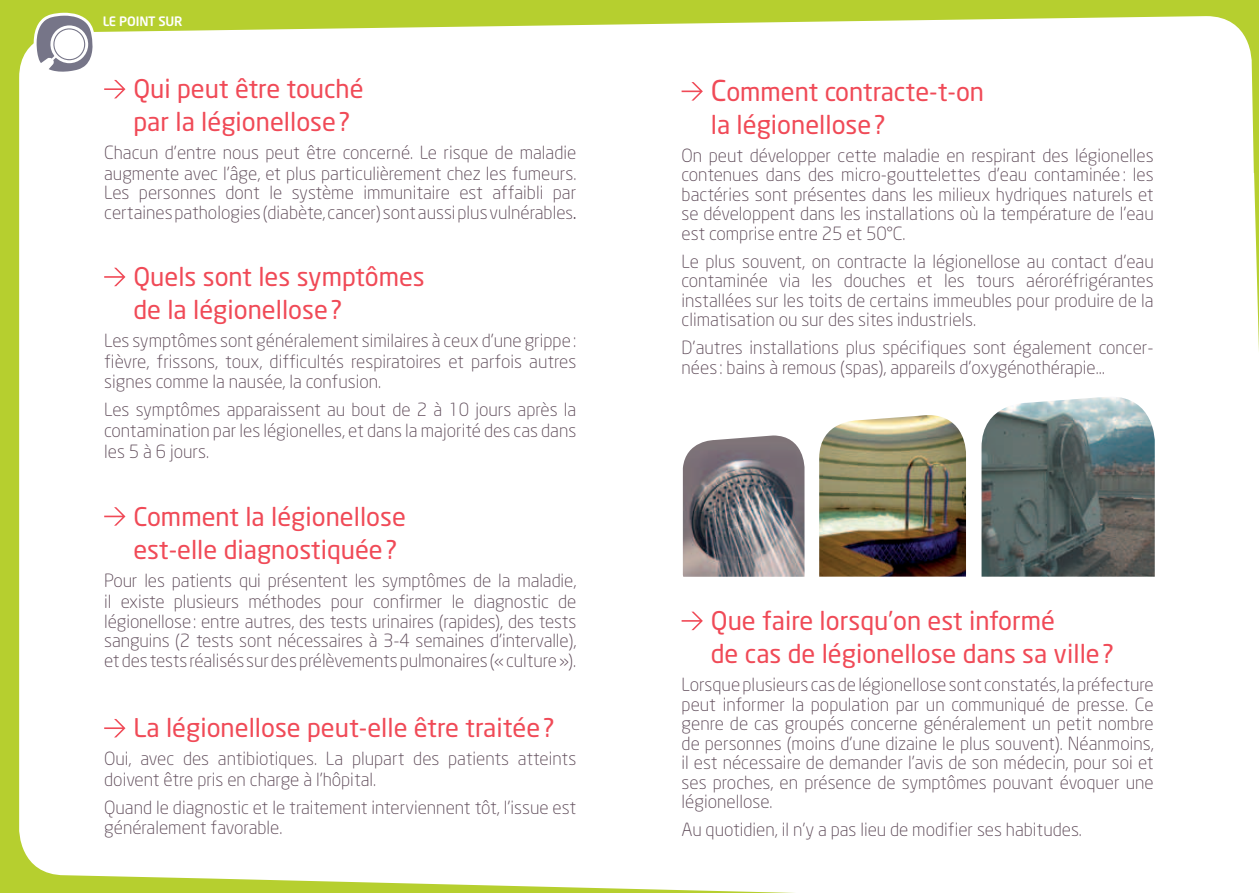
<style>
.page{position:relative;width:1259px;height:893px;background:#b6cf2f}
.page>*{position:absolute;margin:0;border:0;box-sizing:border-box;transform-origin:0 0}
.t1{font:25.5px/33px "Neo Sans";color:#f04a57}
.t2{font:300 18px/19.5px "Neo Sans";color:#5d4957;text-align:justify}
.t3{font:500 12.9px "Neo Sans";letter-spacing:-.01em;color:#fff}
.s1{font-size:17.1px}
.s2{font-weight:400;font-size:15px}
.s3{font-size:28.5px}
</style>
<div class="page">
<div style="left:19px;top:16px;width:1240px;height:877px;background:#fff"></div>
<svg style="left:1209px;top:829px;width:18px;height:16px"></svg>
<svg style="left:104px;top:80px;width:21px;height:18px"></svg>
<svg style="left:104px;top:268px;width:21px;height:18px"></svg>
<svg style="left:104px;top:507px;width:21px;height:19px"></svg>
<svg style="left:104px;top:719px;width:21px;height:18px"></svg>
<svg style="left:681px;top:82px;width:22px;height:19px"></svg>
<svg style="left:681px;top:612px;width:22px;height:18px"></svg>
<svg style="left:31px;top:13px;width:64px;height:66px"></svg>
<img style="left:683px;top:435px;width:121px;height:142px">
<img style="left:981px;top:396px;width:173px;height:181px">
<img style="left:819px;top:415px;width:147px;height:162px">
<p class="t3" style="left:103px;top:14px;width:81px">LE POINT SUR</p>
<h1 class="t1" style="left:133px;top:72px;width:232px">Qui peut être touché par la légionellose?</h1>
<p class="t2" style="left:104px;top:143px;width:474px">Chacun d’entre nous peut être concerné. Le risque de maladie augmente avec l’âge, et plus particulièrement chez les fumeurs.<br>Les personnes dont le système immunitaire est affaibli par certaines pathologies (diabète, cancer) sont aussi plus vulnérable<span class="s1">s</span><span class="s2">.</span></p>
<h1 class="t1" style="left:133px;top:260px;width:293px">Quels sont les symptômes de la légionellose?</h1>
<p class="t2" style="left:104px;top:330px;width:474px;line-height:20.2px">Les symptômes sont généralement similaires à ceux d’une grippe: fièvre, frissons, toux, difficultés respiratoires et parfois autres signes comme la nausée, la confusion.</p>
<p class="t2" style="left:104px;top:398px;width:473px;line-height:21.3px">Les symptômes apparaissent au bout de 2 à 10 jours après la contamination par les légionelles, et dans la majorité des cas dans les 5 à 6 jours.</p>
<h1 class="t1" style="left:133px;top:499px;width:274px">Comment la légionellose est-elle diagnostiquée?</h1>
<p class="t2" style="left:104px;top:569px;width:474px;line-height:21.8px">Pour les patients qui présentent les symptômes de la maladie, il existe plusieurs méthodes pour confirmer le diagnostic de</p>
<p class="t2" style="left:104px;top:611px;width:474px">légionellose: entre autres, des tests urinaires (rapides), des tests sanguins (2 tests sont nécessaires à 3-4 semaines d’intervalle), et des tests réalisés sur des prélèvements pulmonaires («culture»).</p>
<h1 class="t1" style="left:133px;top:711px;width:423px">La légionellose peut-elle être traitée?</h1>
<p class="t2" style="left:104px;top:748px;width:473px;line-height:21px">Oui, avec des antibiotiques. La plupart des patients atteints doivent être pris en charge à l’hôpital.</p>
<p class="t2" style="left:104px;top:798px;width:473px">Quand le diagnostic et le traitement interviennent tôt, l’issue est généralement favorable.</p>
<h1 class="t1" style="left:711px;top:74px;width:275px"><span class="s3">C</span>omment contracte-t-on la légionellose?</h1>
<p class="t2" style="left:681px;top:145px;width:474px">On peut développer cette maladie en respirant des légionelles contenues dans des micro-gouttelettes d’eau contaminée: les bactéries sont présentes dans les milieux hydriques naturels et se développent dans les installations où la température de l’eau est comprise entre 25 et 50°C.</p>
<p class="t2" style="left:681px;top:251px;width:474px">Le plus souvent, on contracte la légionellose au contact d’eau contaminée via les douches et les tours aéroréfrigérantes installées sur les toits de certains immeubles pour produire de la climatisation ou sur des sites industriels.</p>
<p class="t2" style="left:681px;top:338px;width:473px">D’autres installations plus spécifiques sont également concer&shy;nées : bains à remous (spas), appareils d’oxygénothérapie…</p>
<h1 class="t1" style="left:711px;top:604px;width:405px">Que faire lorsqu’on est informé<br>de cas de légionellose dans sa ville?</h1>
<p class="t2" style="left:681px;top:675px;width:474px">Lorsque plusieurs cas de légionellose sont constatés, la préfecture peut informer la population par un communiqué de presse. Ce genre de cas groupés concerne généralement un petit nombre de personnes (moins d’une dizaine le plus souvent). Néanmoins, il est nécessaire de demander l’avis de son médecin, pour soi et ses proches, en présence de symptômes pouvant évoquer une légionellose.</p>
<p class="t2" style="left:681px;top:820px;width:402px">Au quotidien, il n’y a pas lieu de modifier ses habitudes.</p>
</div>
